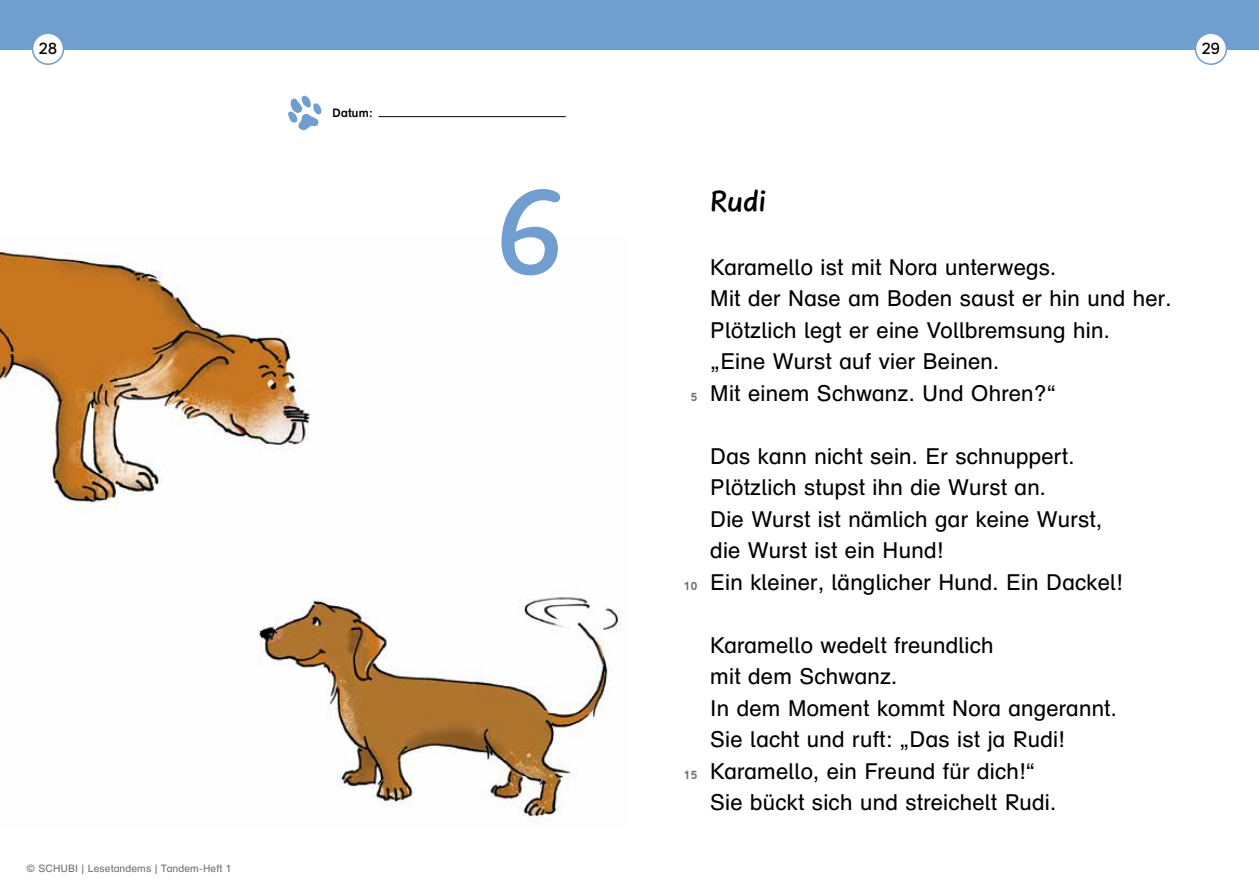
<style>
.page{position:relative;width:1259px;height:893px;background:#fff}
.page>*{position:absolute;margin:0;border:0;box-sizing:border-box;transform-origin:0 0}
.t1{font:700 120px "bs Jannis Hand 1";color:#709ece}
.t2{font:700 30px "bs Jannis Hand 1";color:#000}
.t3{font:22.5px/31.5px "bs Druckschrift Gru 1";color:#000}
.t4{font:16.5px "bs Druckschrift Gru 1";color:#000}
.t5{font:700 12px "bs Druckschrift Gru 1";color:#000}
.t6{font:700 12px "bs Druckschrift Gru 1";color:#706f6f}
.t7{font:10.5px "bs Druckschrift Gru 1";color:#706f6f}
</style>
<div class="page">
<hr style="left:378px;top:116px;width:188px;height:1px;background:#000">
<svg style="left:288px;top:95px;width:33px;height:36px"></svg>
<div style="left:0;top:0;width:1259px;height:49px;background:#709ece"></div>
<div style="left:1195px;top:33px;width:31px;height:31px;background:#fff;border-radius:50%"></div>
<div style="left:1194px;top:32px;width:33px;height:33px;border:2px solid #709ece;border-radius:50%"></div>
<div style="left:33px;top:33px;width:31px;height:31px;background:#fff;border-radius:50%"></div>
<div style="left:32px;top:32px;width:32px;height:33px;border:2px solid #709ece;border-radius:50%"></div>
<img style="left:0;top:247px;width:621px;height:577px">
<p class="t4" style="left:39px;top:39px;width:20px">28</p>
<p class="t4" style="left:1201px;top:39px;width:20px">29</p>
<p class="t5" style="left:332px;top:106px;width:42px">Datum:</p>
<p class="t7" style="left:27px;top:862px;width:207px">© SCHUBI | Lesetandems | Tandem-Heft 1</p>
<h1 class="t1" style="left:497px;top:156px;width:70px">6</h1>
<h2 class="t2" style="left:710px;top:182px;width:57px">Rudi</h2>
<p class="t6" style="left:691px;top:389px;width:8px">5</p>
<p class="t3" style="left:710px;top:251px;width:463px">Karamello ist mit Nora unterwegs.<br>Mit der Nase am Boden saust er hin und her.<br>Plötzlich legt er eine Vollbremsung hin.<br>„Eine Wurst auf vier Beinen.<br>Mit einem Schwanz. Und Ohren?“</p>
<p class="t6" style="left:684px;top:578px;width:15px">10</p>
<p class="t3" style="left:710px;top:440px;width:414px">Das kann nicht sein. Er schnuppert.<br>Plötzlich stupst ihn die Wurst an.<br>Die Wurst ist nämlich gar keine Wurst, die Wurst ist ein Hund!<br>Ein kleiner, länglicher Hund. Ein Dackel!</p>
<p class="t6" style="left:684px;top:767px;width:15px">15</p>
<p class="t3" style="left:710px;top:629px;width:408px">Karamello wedelt freundlich<br>mit dem Schwanz.<br>In dem Moment kommt Nora angerannt.<br>Sie lacht und ruft: „Das ist ja Rudi!<br>Karamello, ein Freund für dich!“<br>Sie bückt sich und streichelt Rudi.</p>
</div>
